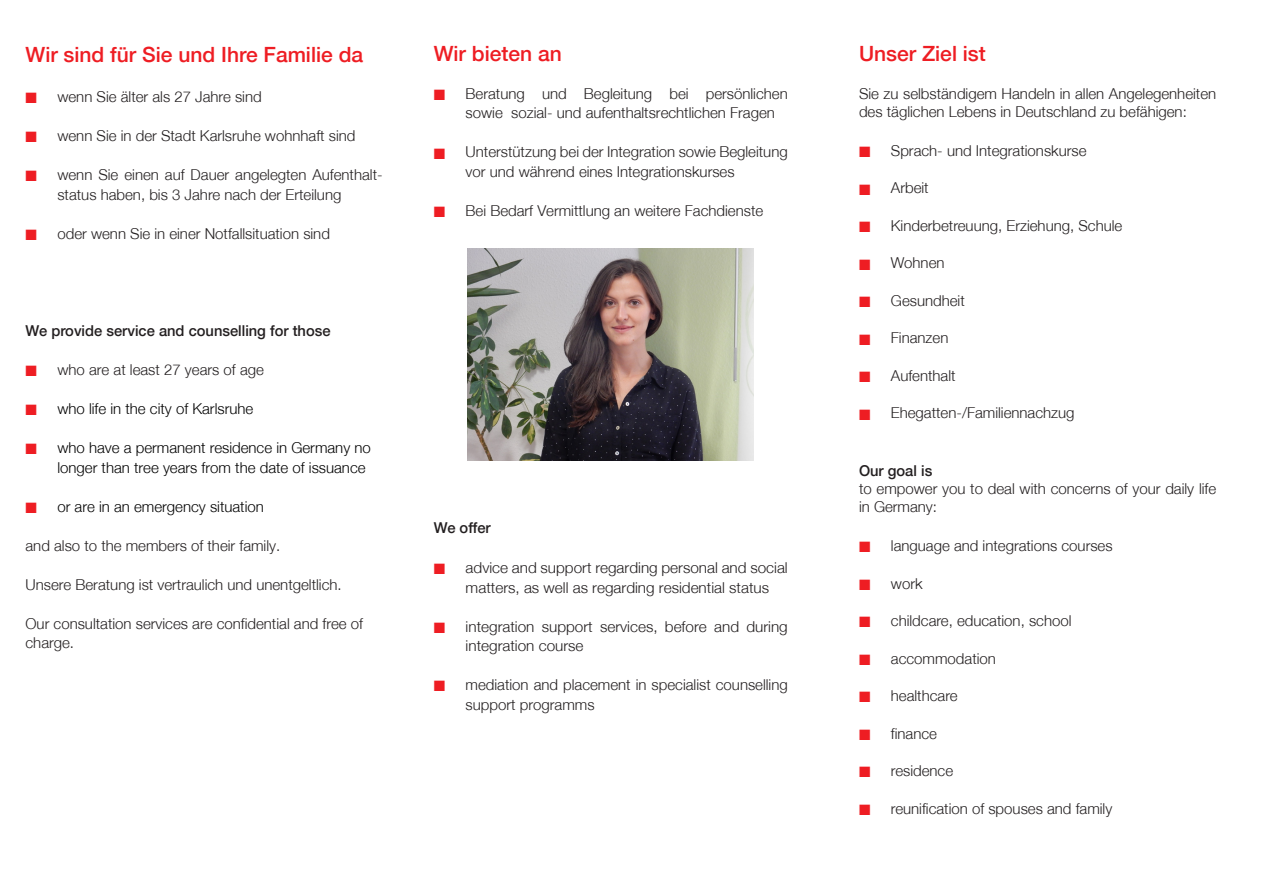
<style>
.page{position:relative;width:1263px;height:893px;background:#fff}
.page>*{position:absolute;margin:0;border:0;box-sizing:border-box;transform-origin:0 0}
.t1{font:500 21px "Helvetica Neue";color:#ee1d23}
.t2{font:300 15px/19.5px "Helvetica Neue";color:#231f20}
.t3{font:300 15px/19.5px "Helvetica Neue";color:#000}
.t4{font:500 15px "Helvetica Neue";color:#231f20}
.s1{color:#ee1d23}
</style>
<div class="page">
<img style="left:468px;top:248px;width:286px;height:212px">
<h1 class="t1" style="left:26px;top:42px;width:339px">Wir sind für Sie und Ihre Familie da</h1>
<h1 class="t1" style="left:434px;top:41px;width:129px">Wir bieten an</h1>
<h1 class="t1" style="left:859px;top:41px;width:128px">Unser Ziel ist</h1>
<p class="t2" style="left:26px;top:87px;width:238px"><span class="s1">■</span> wenn Sie älter als 27 Jahre sind</p>
<p class="t2" style="left:26px;top:126px;width:331px"><span class="s1">■</span> wenn Sie in der Stadt Karlsruhe wohnhaft sind</p>
<p class="t2" style="left:57px;top:165px;width:327px;text-indent:-32px"><span class="s1">■</span> wenn Sie einen auf Dauer angelegten Aufenthalt&shy;status haben, bis 3 Jahre nach der Erteilung</p>
<p class="t2" style="left:26px;top:223px;width:306px"><span class="s1">■</span> oder wenn Sie in einer Notfallsituation sind</p>
<p class="t2" style="left:859px;top:84px;width:359px;line-height:18px">Sie zu selbständigem Handeln in allen Angelegenheiten des täglichen Lebens in Deutschland zu befähigen:</p>
<p class="t2" style="left:859px;top:141px;width:229px"><span class="s1">■</span> Sprach- und Integrationskurse</p>
<p class="t2" style="left:859px;top:178px;width:71px"><span class="s1">■</span> Arbeit</p>
<p class="t2" style="left:859px;top:216px;width:265px"><span class="s1">■</span> Kinderbetreuung, Erziehung, Schule</p>
<p class="t2" style="left:859px;top:253px;width:87px"><span class="s1">■</span> Wohnen</p>
<p class="t2" style="left:859px;top:291px;width:107px"><span class="s1">■</span> Gesundheit</p>
<p class="t2" style="left:859px;top:328px;width:91px"><span class="s1">■</span> Finanzen</p>
<p class="t2" style="left:859px;top:366px;width:98px"><span class="s1">■</span> Aufenthalt</p>
<p class="t2" style="left:859px;top:403px;width:217px"><span class="s1">■</span> Ehegatten-/Familiennachzug</p>
<p class="t2" style="left:466px;top:84px;width:324px;text-indent:-32px"><span class="s1">■</span> Beratung und Begleitung bei persönlichen sowie sozial- und aufenthaltsrechtlichen Fragen</p>
<p class="t2" style="left:466px;top:142px;width:324px;text-indent:-32px"><span class="s1">■</span> Unterstützung bei der Integration sowie Begleitung vor und während eines Integrationskurses</p>
<p class="t2" style="left:434px;top:201px;width:331px"><span class="s1">■</span> Bei Bedarf Vermittlung an weitere Fachdienste</p>
<p class="t4" style="left:26px;top:322px;width:307px">We provide service and counselling for those</p>
<p class="t2" style="left:26px;top:360px;width:240px"><span class="s1">■</span> who are at least 27 years of age</p>
<p class="t3" style="left:26px;top:399px;width:229px"><span class="s1">■</span> who life in the city of Karlsruhe</p>
<p class="t3" style="left:57px;top:438px;width:315px;text-indent:-32px"><span class="s1">■</span> who have a permanent residence in Germany no longer than tree years from the date of issuance</p>
<p class="t3" style="left:26px;top:496px;width:240px"><span class="s1">■</span> or are in an emergency situation</p>
<p class="t2" style="left:26px;top:535px;width:256px">and also to the members of their family.</p>
<p class="t2" style="left:26px;top:574px;width:318px">Unsere Beratung ist vertraulich und unentgeltlich.</p>
<p class="t2" style="left:26px;top:613px;width:339px">Our consultation services are confidential and free of charge.</p>
<p class="t4" style="left:859px;top:462px;width:75px">Our goal is</p>
<p class="t2" style="left:859px;top:479px;width:359px;line-height:18px">to empower you to deal with concerns of your daily life in Germany:</p>
<p class="t2" style="left:859px;top:536px;width:255px"><span class="s1">■</span> language and integrations courses</p>
<p class="t2" style="left:859px;top:573px;width:65px"><span class="s1">■</span> work</p>
<p class="t2" style="left:859px;top:611px;width:214px"><span class="s1">■</span> childcare, education, school</p>
<p class="t2" style="left:859px;top:648px;width:138px"><span class="s1">■</span> accommodation</p>
<p class="t2" style="left:859px;top:686px;width:100px"><span class="s1">■</span> healthcare</p>
<p class="t2" style="left:859px;top:723px;width:80px"><span class="s1">■</span> finance</p>
<p class="t2" style="left:859px;top:761px;width:96px"><span class="s1">■</span> residence</p>
<p class="t2" style="left:859px;top:798px;width:255px"><span class="s1">■</span> reunification of spouses and family</p>
<p class="t4" style="left:434px;top:518px;width:58px">We offer</p>
<p class="t2" style="left:466px;top:558px;width:324px;text-indent:-32px"><span class="s1">■</span> advice and support regarding personal and social matters, as well as regarding residential status</p>
<p class="t2" style="left:466px;top:616px;width:324px;text-indent:-32px"><span class="s1">■</span> integration support services, before and during integration course</p>
<p class="t2" style="left:466px;top:675px;width:324px;text-indent:-32px"><span class="s1">■</span> mediation and placement in specialist counselling support programms</p>
</div>
